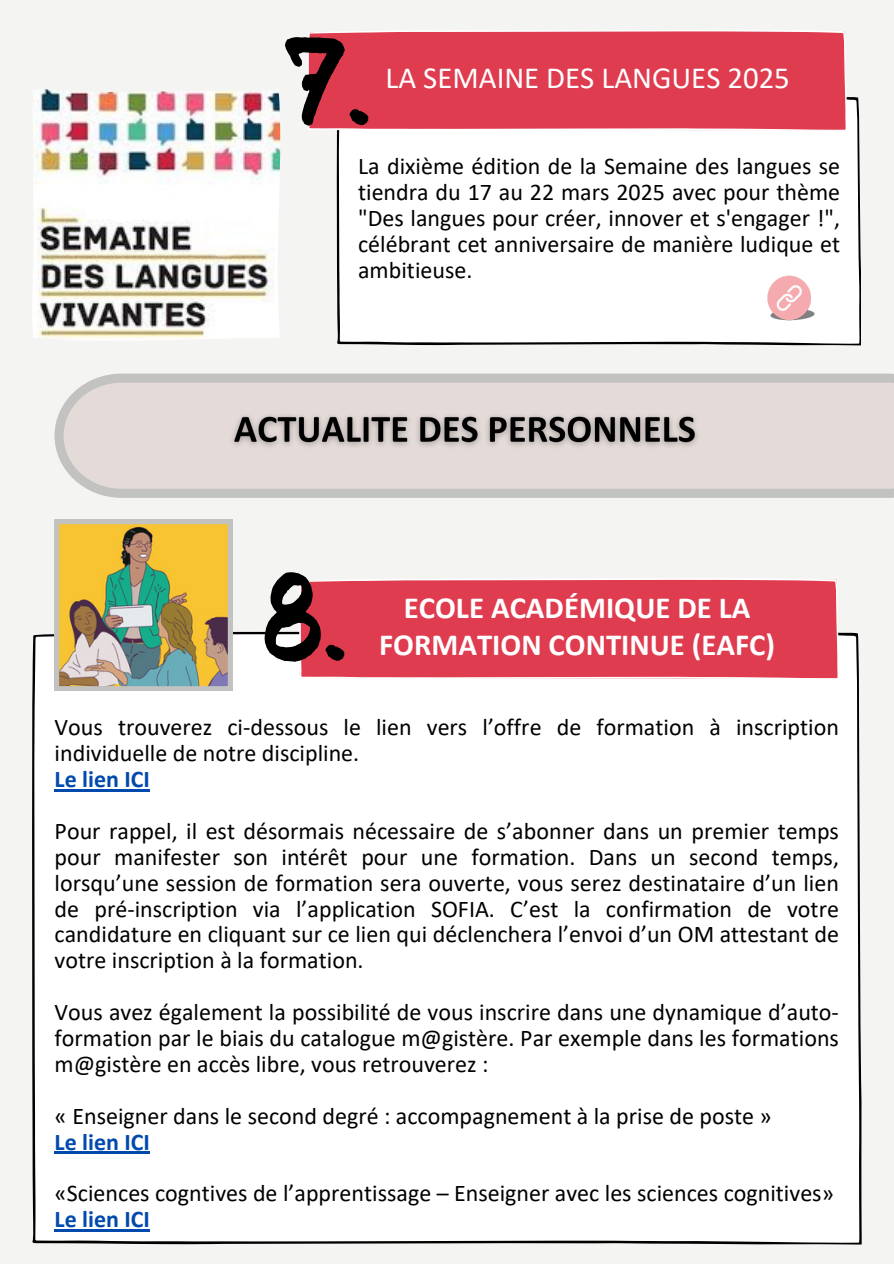
<style>
.page{position:relative;width:894px;height:1264px;background:#fff}
.page>*{position:absolute;margin:0;border:0;box-sizing:border-box;transform-origin:0 0}
.t1{font:120px "Bosk";color:#000}
.t2{font:700 30.75px "Calibri";color:#fff}
.t3{font:30.75px "Calibri";color:#fff}
.t4{font:24px/25.8px "Calibri";color:#000;text-align:justify}
.t5{font:700 24px "Calibri";color:#004aad}
</style>
<div class="page">
<div style="left:0;top:0;width:893px;height:1263px;background:#f4f4f2"></div>
<div style="left:32px;top:631px;width:829px;height:613px;background:#fff"></div>
<div style="left:299px;top:578px;width:539px;height:101px;background:#df3c4f"></div>
<img style="left:55px;top:519px;width:177px;height:171px">
<svg style="left:55px;top:374px;width:838px;height:123px"></svg>
<div style="left:337px;top:97px;width:523px;height:248px;background:#fff"></div>
<img style="left:32px;top:89px;width:248px;height:252px">
<div style="left:308px;top:30px;width:538px;height:101px;background:#df3c4f"></div>
<img style="left:767px;top:273px;width:50px;height:50px">
<hr style="left:55px;top:789px;width:95px;height:2px;background:#004aad">
<hr style="left:55px;top:1151px;width:95px;height:2px;background:#004aad">
<hr style="left:55px;top:1229px;width:95px;height:2px;background:#004aad">
<img style="left:224px;top:407px;width:483px;height:48px">
<p class="t1" style="left:282px;top:35px;width:90px">7.</p>
<p class="t4" style="left:358px;top:155px;width:483px">La dixième édition de la Semaine des langues se tiendra du 17 au 22 mars 2025 avec pour thème "Des langues pour créer, innover et s'engager !", célébrant cet anniversaire de manière ludique et ambitieuse.</p>
<p class="t3" style="left:385px;top:65px;width:405px">LA SEMAINE DES LANGUES 2025</p>
<p class="t1" style="left:262px;top:570px;width:86px">8.</p>
<p class="t2" style="left:403px;top:594px;width:348px">ECOLE ACADÉMIQUE DE LA</p>
<p class="t2" style="left:379px;top:631px;width:397px">FORMATION CONTINUE (EAFC)</p>
<p class="t4" style="left:55px;top:716px;width:785px">Vous trouverez ci-dessous le lien vers l’offre de formation à inscription individuelle de notre discipline.</p>
<p class="t5" style="left:55px;top:769px;width:97px">Le lien ICI</p>
<p class="t4" style="left:55px;top:820px;width:785px">Pour rappel, il est désormais nécessaire de s’abonner dans un premier temps pour manifester son intérêt pour une formation. Dans un second temps, lorsqu’une session de formation sera ouverte, vous serez destinataire d’un lien de pré-inscription via l’application SOFIA. C’est la confirmation de votre candidature en cliquant sur ce lien qui déclenchera l’envoi d’un OM attestant de votre inscription à la formation.</p>
<h1 class="t4" style="left:55px;top:1001px;width:785px">Vous avez également la possibilité de vous inscrire dans une dynamique d’auto&shy;formation par le biais du catalogue m@gistère. Par exemple dans les formations m@gistère en accès libre, vous retrouverez :</h1>
<h3 class="t4" style="left:55px;top:1104px;width:718px">« Enseigner dans le second degré : accompagnement à la prise de poste »</h3>
<p class="t5" style="left:55px;top:1131px;width:97px">Le lien ICI</p>
<p class="t4" style="left:55px;top:1182px;width:780px">«Sciences cogntives de l’apprentissage – Enseigner avec les sciences cognitives»</p>
<p class="t5" style="left:55px;top:1209px;width:97px">Le lien ICI</p>
</div>
